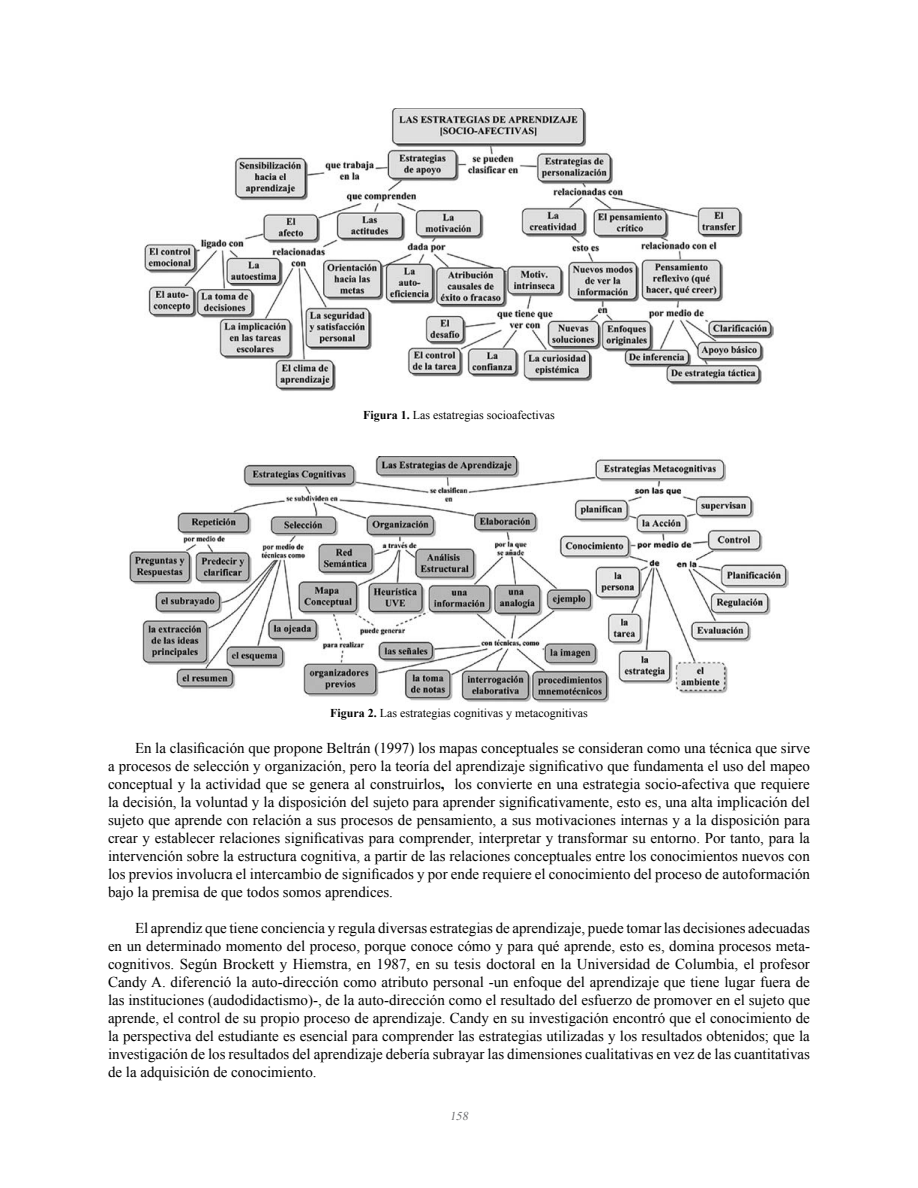
<style>
.page{position:relative;width:918px;height:1188px;background:#fff}
.page>*{position:absolute;margin:0;border:0;box-sizing:border-box;transform-origin:0 0}
.t1{font:15px/18px "Times New Roman";color:#000;text-align:justify}
.t2{font:12px "Times New Roman";color:#000}
.t3{font:italic 12px "Times New Roman";color:#6d6e71}
.s1{font-weight:700}
</style>
<div class="page">
<img style="left:144px;top:108px;width:630px;height:283px">
<img style="left:129px;top:457px;width:660px;height:246px">
<p class="t2" style="left:363px;top:406px;width:193px"><span class="s1">Figura 1.</span> Las estatregias socioafectivas</p>
<p class="t2" style="left:330px;top:705px;width:259px"><span class="s1">Figura 2.</span> Las estrategias cognitivas y metacognitivas</p>
<p class="t1" style="left:108px;top:739px;width:704px;text-indent:27px">En la clasificación que propone Beltrán (1997) los mapas conceptuales se consideran como una técnica que sirve a procesos de selección y organización, pero la teoría del aprendizaje significativo que fundamenta el uso del mapeo conceptual y la actividad que se genera al construirlos<span class="s1">,</span> los convierte en una estrategia socio-afectiva que requiere la decisión, la voluntad y la disposición del sujeto para aprender significativamente, esto es, una alta implicación del sujeto que aprende con relación a sus procesos de pensamiento, a sus motivaciones internas y a la disposición para crear y establecer relaciones significativas para comprender, interpretar y transformar su entorno. Por tanto, para la intervención sobre la estructura cognitiva, a partir de las relaciones conceptuales entre los conocimientos nuevos con los previos involucra el intercambio de significados y por ende requiere el conocimiento del proceso de autoformación bajo la premisa de que todos somos aprendices.</p>
<p class="t1" style="left:108px;top:919px;width:704px;text-indent:27px">El aprendiz que tiene conciencia y regula diversas estrategias de aprendizaje, puede tomar las decisiones adecuadas en un determinado momento del proceso, porque conoce cómo y para qué aprende, esto es, domina procesos meta&shy;cognitivos. Según Brockett y Hiemstra, en 1987, en su tesis doctoral en la Universidad de Columbia, el profesor Candy A. diferenció la auto-dirección como atributo personal -un enfoque del aprendizaje que tiene lugar fuera de las instituciones (audodidactismo)-, de la auto-dirección como el resultado del esfuerzo de promover en el sujeto que aprende, el control de su propio proceso de aprendizaje. Candy en su investigación encontró que el conocimiento de la perspectiva del estudiante es esencial para comprender las estrategias utilizadas y los resultados obtenidos; que la investigación de los resultados del aprendizaje debería subrayar las dimensiones cualitativas en vez de las cuantitativas de la adquisición de conocimiento.</p>
<p class="t3" style="left:450px;top:1108px;width:23px">158</p>
</div>
